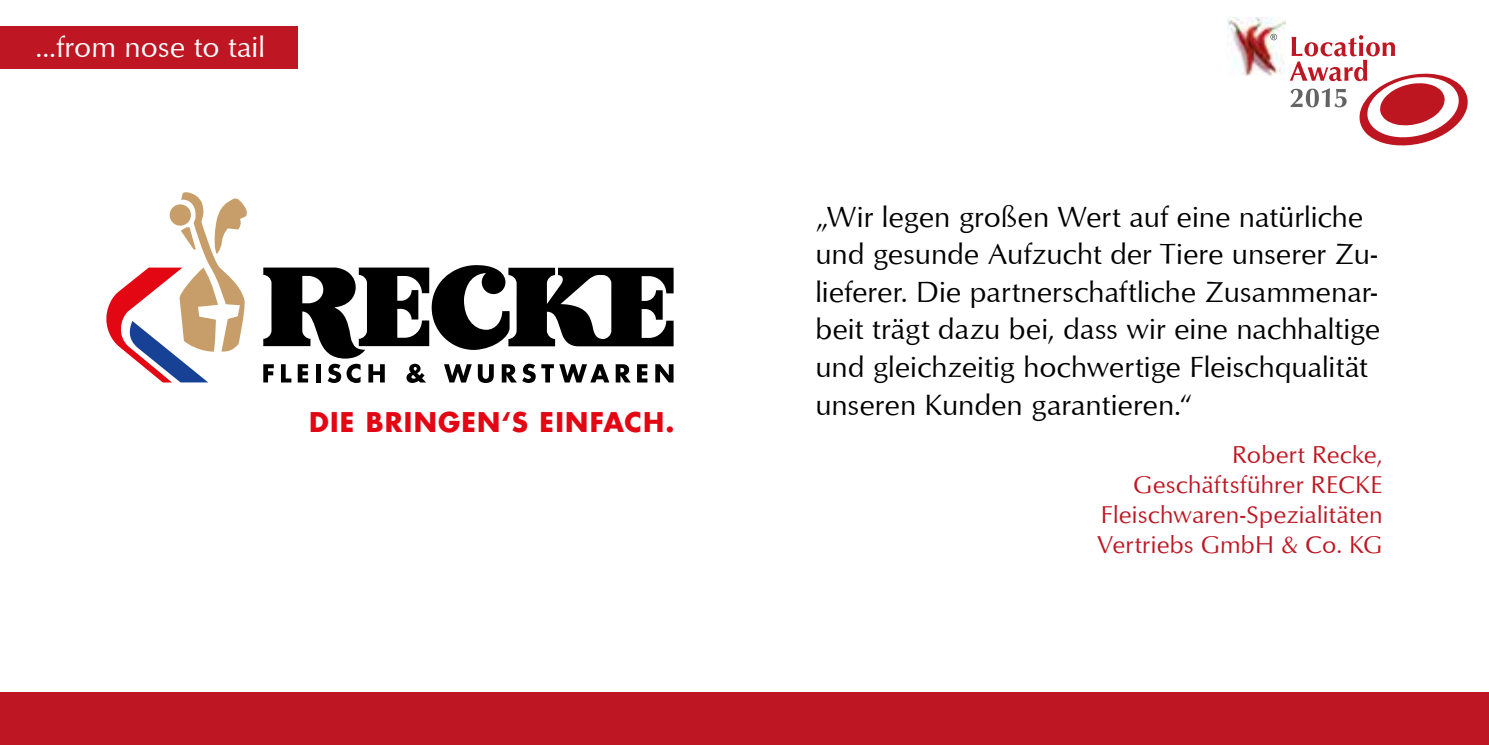
<style>
.page{position:relative;width:1489px;height:745px;background:#fff}
.page>*{position:absolute;margin:0;border:0;box-sizing:border-box;transform-origin:0 0}
.t1{font:30px/37.5px "Optimum";color:#000}
.t2{font:30px "Optimum";color:#fff}
.t3{font:700 26.5px "Futura Std";letter-spacing:.045em;color:#e30613}
.t4{font:25px/30px "Optimum";letter-spacing:.005em;color:#be1622;text-align:right}
</style>
<div class="page">
<img style="left:1227px;top:18px;width:58px;height:57px">
<svg style="left:1270px;top:34px;width:6px;height:6px"></svg>
<svg style="left:1289px;top:35px;width:178px;height:110px"></svg>
<div style="left:0;top:691px;width:744px;height:53px;background:#be1622"></div>
<div style="left:744px;top:691px;width:744px;height:53px;background:#be1622"></div>
<div style="left:0;top:27px;width:298px;height:42px;background:#be1622"></div>
<svg style="left:106px;top:192px;width:141px;height:190px"></svg>
<svg style="left:263px;top:265px;width:410px;height:118px"></svg>
<p class="t2" style="left:35px;top:28px;width:231px">...from nose to tail</p>
<p class="t3" style="left:309px;top:404px;width:367px">DIE BRINGEN‘S EINFACH.</p>
<p class="t1" style="left:815px;top:197px;width:566px">„Wir legen großen Wert auf eine natürliche und gesunde Aufzucht der Tiere unserer Zu&shy;lieferer. Die partnerschaftliche Zusammenar&shy;beit trägt dazu bei, dass wir eine nachhaltige und gleichzeitig hochwertige Fleischqualität unseren Kunden garantieren.“</p>
<p class="t4" style="left:1097px;top:439px;width:287px">Robert Recke,<br>Geschäftsführer RECKE<br>Fleischwaren-Spezialitäten<br>Vertriebs GmbH &amp; Co. KG</p>
</div>
